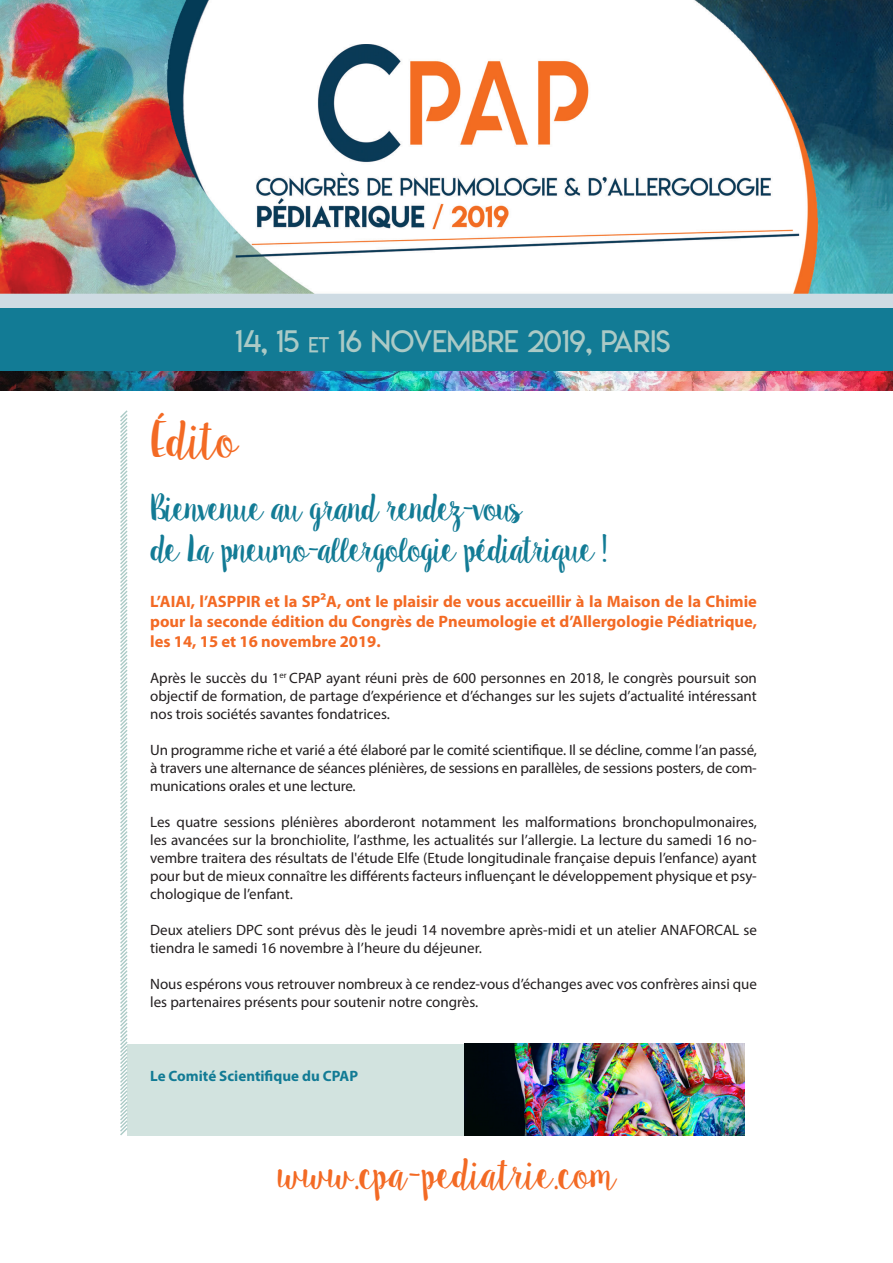
<style>
.page{position:relative;width:893px;height:1263px;background:#fff}
.page>*{position:absolute;margin:0;border:0;box-sizing:border-box;transform-origin:0 0}
.t1{font:48px "Sweet Pea";letter-spacing:-.07em;color:#f36a24}
.t2{font:39px "Sweet Pea";letter-spacing:-.07em;color:#f36a24}
.t3{font:34.5px "Sweet Pea";letter-spacing:-.11em;color:#127b95}
.t4{font:30px "Lemon Milklight";color:#abcac6}
.t5{font:700 16.5px/19.8px "Myriad Pro";color:#f36a24;text-align:justify}
.t6{font:15px/18px "Myriad Pro";color:#231f20;text-align:justify}
.t7{font:700 15px "Myriad Pro";color:#127b95}
.s1{font-size:21px}
</style>
<div class="page">
<img style="left:0;top:371px;width:893px;height:19px">
<img style="left:0;top:0;width:893px;height:308px">
<div style="left:128px;top:1044px;width:361px;height:91px;background:#d2e3df"></div>
<div style="left:0;top:308px;width:893px;height:63px;background:#127b95"></div>
<img style="left:465px;top:1044px;width:280px;height:91px">
<svg style="left:120px;top:410px;width:9px;height:726px"></svg>
<p class="t4" style="left:236px;top:323px;width:436px">14, 15 <span class="s1">ET</span> 16 NOVEMBRE 2019, PARIS</p>
<p class="t1" style="left:150px;top:412px;width:91px">Édito</p>
<p class="t3" style="left:150px;top:487px;width:375px">Bienvenue au grand rendez-vous</p>
<p class="t3" style="left:150px;top:529px;width:460px">de La pneumo-allergologie pédiatrique !</p>
<p class="t5" style="left:150px;top:591px;width:608px">L’AIAI, l’ASPPIR et la SP²A, ont le plaisir de vous accueillir à la Maison de la Chimie pour la seconde édition du Congrès de Pneumologie et d’Allergologie Pédiatrique, les 14, 15 et 16 novembre 2019.</p>
<p class="t6" style="left:150px;top:669px;width:608px">Après le succès du 1<sup>er</sup> CPAP ayant réuni près de 600 personnes en 2018, le congrès poursuit son objectif de formation, de partage d’expérience et d’échanges sur les sujets d’actualité intéressant nos trois sociétés savantes fondatrices.</p>
<p class="t6" style="left:150px;top:741px;width:608px">Un programme riche et varié a été élaboré par le comité scientifique. Il se décline, comme l’an passé, à travers une alternance de séances plénières, de sessions en parallèles, de sessions posters, de com&shy;munications orales et une lecture.</p>
<p class="t6" style="left:150px;top:813px;width:608px">Les quatre sessions plénières aborderont notamment les malformations bronchopulmonaires, les avancées sur la bronchiolite, l’asthme, les actualités sur l’allergie. La lecture du samedi 16 no&shy;vembre traitera des résultats de l'étude Elfe (Etude longitudinale française depuis l’enfance) ayant pour but de mieux connaître les différents facteurs influençant le développement physique et psy&shy;chologique de l’enfant.</p>
<p class="t6" style="left:150px;top:921px;width:608px">Deux ateliers DPC sont prévus dès le jeudi 14 novembre après-midi et un atelier ANAFORCAL se tiendra le samedi 16 novembre à l’heure du déjeuner.</p>
<p class="t6" style="left:150px;top:975px;width:608px">Nous espérons vous retrouver nombreux à ce rendez-vous d’échanges avec vos confrères ainsi que les partenaires présents pour soutenir notre congrès.</p>
<p class="t7" style="left:150px;top:1066px;width:209px">Le Comité Scientifique du CPAP</p>
<p class="t2" style="left:277px;top:1152px;width:342px">www.cpa-pediatrie.com</p>
</div>
